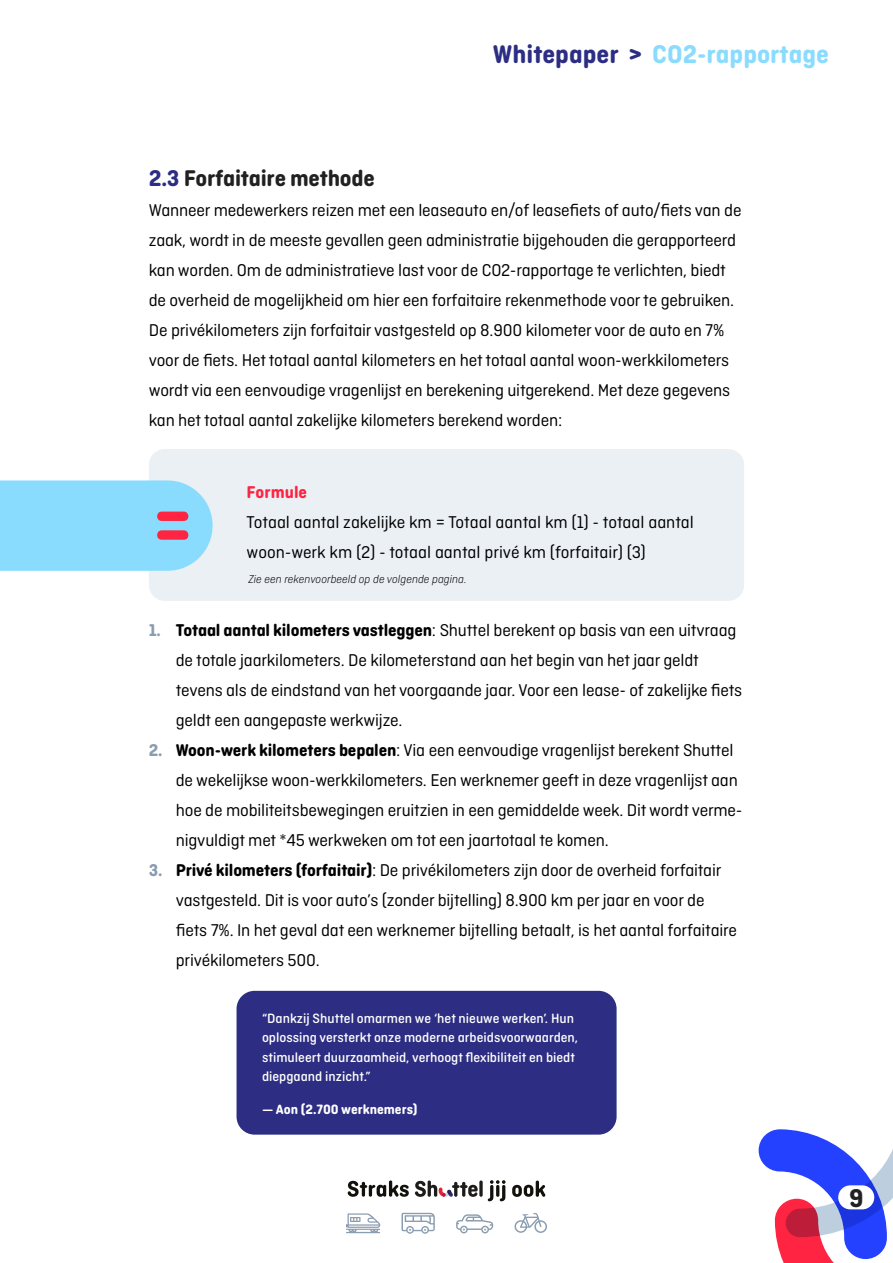
<style>
.page{position:relative;width:893px;height:1263px;background:#fff}
.page>*{position:absolute;margin:0;border:0;box-sizing:border-box;transform-origin:0 0}
.t1{font:700 75px "Ciutadella Rounded";color:#ff2441}
.t2{font:700 27px "Ciutadella Rounded";color:#8adcff}
.t3{font:700 27px "Ciutadella Rounded";color:#212121}
.t4{font:700 24px "Ciutadella Rounded";letter-spacing:-.01em;color:#212121}
.t5{font:18px/30px "Ciutadella Rounded";letter-spacing:-.01em;color:#000}
.t6{font:700 18px "Ciutadella Rounded";color:#ff2441}
.t7{font:500 14.25px/19.5px "Ciutadella Rounded";color:#fff}
.t8{font:700 14.25px "Ciutadella Rounded";color:#fff}
.t9{font:italic 300 12px "Ciutadella Rounded";color:#000}
.s1{color:#2d2e83}
.s2{font-weight:700;color:#8a9cb0}
.s3{font-weight:700}
</style>
<div class="page">
<svg style="left:346px;top:1213px;width:34px;height:20px"></svg>
<svg style="left:514px;top:1213px;width:33px;height:20px"></svg>
<svg style="left:401px;top:1213px;width:34px;height:21px"></svg>
<svg style="left:456px;top:1214px;width:37px;height:19px"></svg>
<div style="left:237px;top:991px;width:380px;height:143px;background:#2d2e83;border-radius:18px"></div>
<svg style="left:759px;top:1129px;width:134px;height:134px"></svg>
<div style="left:838px;top:1185px;width:36px;height:24px;background:#fff;border-radius:12px"></div>
<svg style="left:479px;top:1180px;width:4px;height:17px"></svg>
<svg style="left:415px;top:1180px;width:63px;height:17px"></svg>
<svg style="left:347px;top:1180px;width:62px;height:17px"></svg>
<svg style="left:488px;top:1180px;width:18px;height:21px"></svg>
<svg style="left:512px;top:1180px;width:33px;height:17px"></svg>
<div style="left:149px;top:449px;width:595px;height:152px;background:#ebf0f5;border-radius:16px"></div>
<div style="left:0;top:480px;width:213px;height:91px;background:#8adcff"></div>
<h2 class="t2" style="left:493px;top:38px;width:338px"><span class="s1">Whitepaper &gt;</span> CO2-rapportage</h2>
<h3 class="t4" style="left:149px;top:164px;width:227px"><span class="s1">2.3</span> Forfaitaire methode</h3>
<p class="t5" style="left:149px;top:195px;width:594px">Wanneer medewerkers reizen met een leaseauto en/of leasefiets of auto/fiets van de zaak, wordt in de meeste gevallen geen administratie bijgehouden die gerapporteerd kan worden. Om de administratieve last voor de CO2-rapportage te verlichten, biedt de overheid de mogelijkheid om hier een forfaitaire rekenmethode voor te gebruiken.<br>De privékilometers zijn forfaitair vastgesteld op 8.900 kilometer voor de auto en 7% voor de fiets. Het totaal aantal kilometers en het totaal aantal woon-werkkilometers wordt via een eenvoudige vragenlijst en berekening uitgerekend. Met deze gegevens kan het totaal aantal zakelijke kilometers berekend worden:</p>
<h1 class="t1" style="left:153px;top:482px;width:41px">=</h1>
<p class="t6" style="left:247px;top:481px;width:62px">Formule</p>
<p class="t5" style="left:247px;top:507px;width:449px">Totaal aantal zakelijke km = Totaal aantal km (1) - totaal aantal</p>
<p class="t5" style="left:247px;top:537px;width:401px">woon-werk km (2) - totaal aantal privé km (forfaitair) (3)</p>
<p class="t9" style="left:248px;top:573px;width:220px">Zie een rekenvoorbeeld op de volgende pagina.</p>
<p class="t5" style="left:176px;top:615px;width:568px;text-indent:-27px"><span class="s2">1.</span> <span class="s3">Totaal aantal kilometers vastleggen</span>: Shuttel berekent op basis van een uitvraag de totale jaarkilometers. De kilometerstand aan het begin van het jaar geldt tevens als de eindstand van het voorgaande jaar. Voor een lease- of zakelijke fiets geldt een aangepaste werkwijze.</p>
<p class="t5" style="left:176px;top:735px;width:568px;text-indent:-27px"><span class="s2">2.</span> <span class="s3">Woon-werk kilometers bepalen</span>: Via een eenvoudige vragenlijst berekent Shuttel de wekelijkse woon-werkkilometers. Een werknemer geeft in deze vragenlijst aan hoe de mobiliteitsbewegingen eruitzien in een gemiddelde week. Dit wordt verme&shy;nigvuldigt met *45 werkweken om tot een jaartotaal te komen.</p>
<p class="t5" style="left:176px;top:855px;width:563px;text-indent:-27px"><span class="s2">3.</span> <span class="s3">Privé kilometers (forfaitair)</span>: De privékilometers zijn door de overheid forfaitair vastgesteld. Dit is voor auto’s (zonder bijtelling) 8.900 km per jaar en voor de fiets 7%. In het geval dat een werknemer bijtelling betaalt, is het aantal forfaitaire privékilometers 500.</p>
<p class="t7" style="left:262px;top:1008px;width:318px">“Dankzij Shuttel omarmen we ‘het nieuwe werken’. Hun oplossing versterkt onze moderne arbeidsvoorwaarden, stimuleert duurzaamheid, verhoogt flexibiliteit en biedt diepgaand inzicht.”</p>
<p class="t8" style="left:262px;top:1101px;width:157px">— Aon (2.700 werknemers)</p>
<h2 class="t3" style="left:849px;top:1182px;width:16px">9</h2>
</div>
